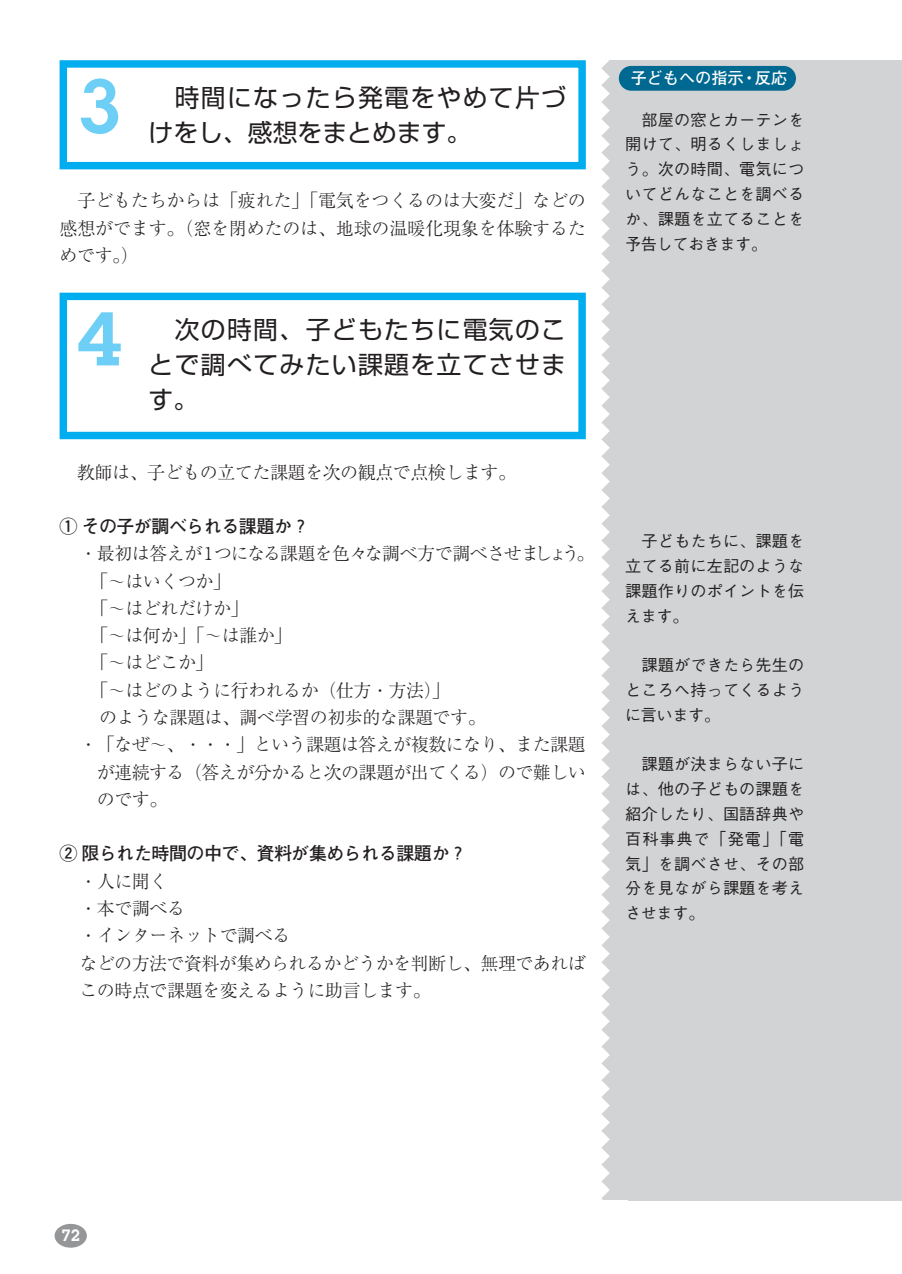
<style>
.page{position:relative;width:902px;height:1274px;background:#fff}
.page>*{position:absolute;margin:0;border:0;box-sizing:border-box;transform-origin:0 0}
.t1{font:600 74.38px "Lubalin Graph";color:#6ecff6}
.t2{font:24.85px/34.6px "Shin Go";letter-spacing:.055em;color:#231f20;text-align:justify}
.t3{font:24.85px "Shin Go";color:#231f20}
.t4{font:300 18.03px/27.3px "Ryumin";letter-spacing:-.025em;color:#231f20;text-align:justify}
.t5{font:700 18.03px "Futo Go B101";letter-spacing:-.03em;color:#231f20}
.t6{font:500 16.1px/24.8px "Gothic BBB";letter-spacing:.01em;color:#231f20;text-align:justify}
.t7{font:700 16.1px "Futo Go B101";color:#fff}
.t8{font:600 16.1px "Lubalin Graph";color:#fff}
</style>
<div class="page">
<div style="left:55px;top:1224px;width:32px;height:24px;background:#949698;border-radius:50%"></div>
<svg style="left:601px;top:60px;width:9px;height:1140px"></svg>
<div style="left:610px;top:60px;width:291px;height:1140px;background:#d1d3d4"></div>
<div style="left:60px;top:60px;width:525px;height:109px;border:7px solid #00aeef"></div>
<div style="left:618px;top:66px;width:177px;height:25px;background:#006991;border-radius:12px"></div>
<div style="left:60px;top:293px;width:525px;height:146px;border:7px solid #00aeef"></div>
<p class="t7" style="left:630px;top:72px;width:158px">子どもへの指示・反応</p>
<h1 class="t1" style="left:78px;top:80px;width:45px">3</h1>
<h2 class="t2" style="left:175px;top:83px;width:392px">時間になったら発電をやめて片づ</h2>
<h2 class="t3" style="left:149px;top:123px;width:324px">けをし、感想をまとめます。</h2>
<p class="t6" style="left:625px;top:109px;width:180px;text-indent:16px">部屋の窓とカーテンを開けて、明るくしましょう。次の時間、電気についてどんなことを調べるか、課題を立てることを予告しておきます。</p>
<p class="t4" style="left:60px;top:189px;width:527px;text-indent:18px">子どもたちからは「疲れた」「電気をつくるのは大変だ」などの感想がでます。（窓を閉めたのは、地球の温暖化現象を体験するためです。）</p>
<h1 class="t1" style="left:78px;top:312px;width:45px">4</h1>
<h2 class="t2" style="left:149px;top:316px;width:419px;text-indent:26px">次の時間、子どもたちに電気のことで調べてみたい課題を立てさせます。</h2>
<p class="t4" style="left:77px;top:461px;width:440px">教師は、子どもの立てた課題を次の観点で点検します。</p>
<p class="t5" style="left:60px;top:520px;width:251px">① その子が調べられる課題か？</p>
<p class="t4" style="left:79px;top:542px;width:516px">・最初は答えが１つになる課題を色々な調べ方で調べさせましょう。</p>
<p class="t4" style="left:90px;top:570px;width:142px">「～はいくつか」</p>
<p class="t4" style="left:90px;top:597px;width:160px">「～はどれだけか」</p>
<p class="t4" style="left:90px;top:624px;width:203px">「～は何か」「～は誰か」</p>
<p class="t4" style="left:90px;top:652px;width:125px">「～はどこか」</p>
<p class="t4" style="left:90px;top:679px;width:361px">「～はどのように行われるか（仕方・方法）」</p>
<p class="t4" style="left:99px;top:706px;width:388px">のような課題は、調べ学習の初歩的な課題です。</p>
<p class="t4" style="left:79px;top:733px;width:507px">・「なぜ～、・・・」という課題は答えが複数になり、また課題</p>
<p class="t4" style="left:97px;top:761px;width:490px">が連続する（答えが分かると次の課題が出てくる）ので難しい</p>
<p class="t4" style="left:97px;top:788px;width:72px">のです。</p>
<p class="t5" style="left:60px;top:847px;width:409px">② 限られた時間の中で、資料が集められる課題か？</p>
<p class="t4" style="left:79px;top:870px;width:507px;text-align:left">・人に聞く<br>・本で調べる<br>・インターネットで調べる<br>などの方法で資料が集められるかどうかを判断し、無理であればこの時点で課題を変えるように助言します。</p>
<p class="t6" style="left:625px;top:531px;width:180px;text-indent:16px">子どもたちに、課題を立てる前に左記のような課題作りのポイントを伝えます。</p>
<p class="t6" style="left:625px;top:655px;width:180px;text-indent:16px">課題ができたら先生のところへ持ってくるように言います。</p>
<p class="t6" style="left:625px;top:754px;width:180px;text-indent:16px">課題が決まらない子には、他の子どもの課題を紹介したり、国語辞典や百科事典で「発電」「電気」を調べさせ、その部分を見ながら課題を考えさせます。</p>
<p class="t8" style="left:61px;top:1230px;width:20px">72</p>
</div>
